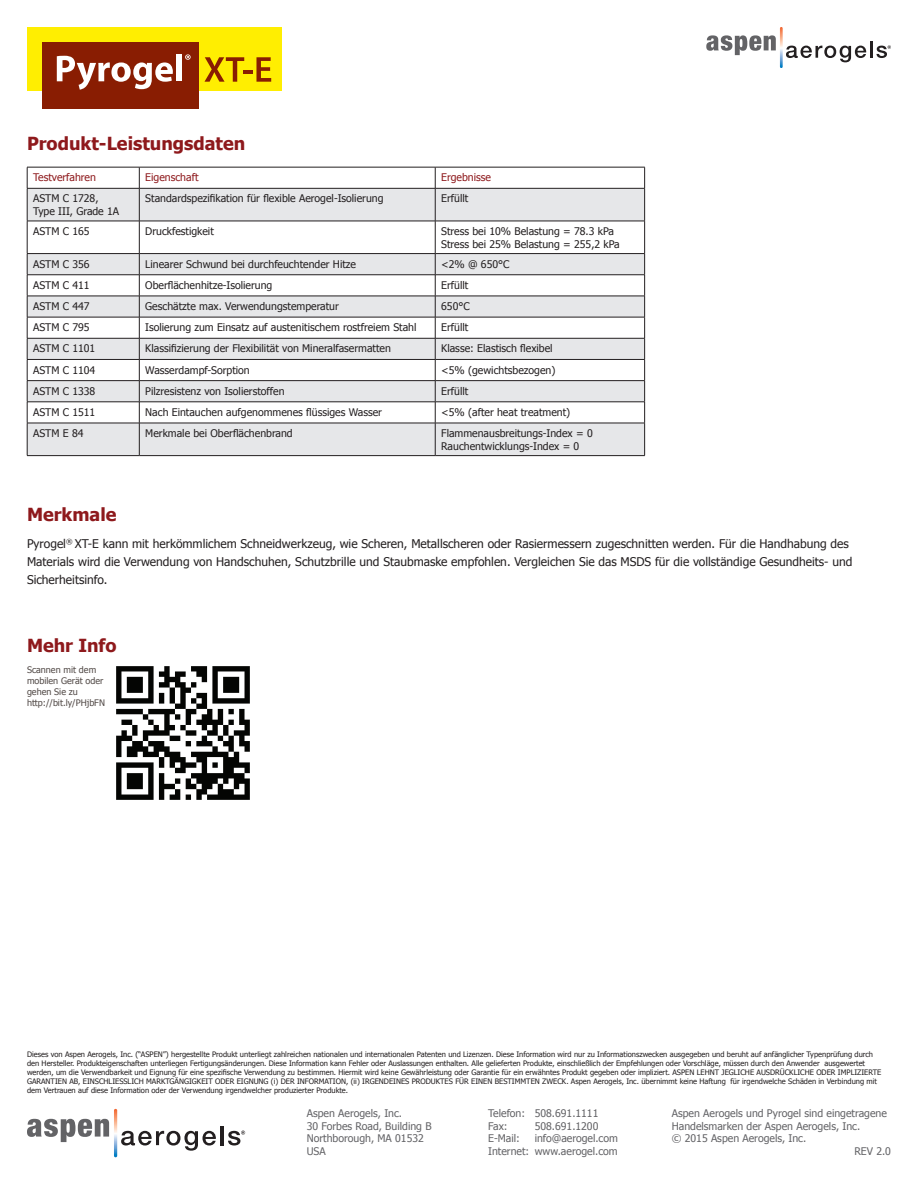
<style>
.page{position:relative;width:918px;height:1188px;background:#fff}
.page>*{position:absolute;margin:0;border:0;box-sizing:border-box;transform-origin:0 0}
.t1{font:700 18px "Tahoma";color:#8e191c}
.t2{font:12px/18px "Tahoma";color:#231f20}
.t3{font:10.5px/12.6px "Tahoma";color:#231f20}
.t4{font:10.5px/12.6px "Tahoma";color:#636366}
.t5{font:10.5px "Tahoma";color:#8e191c}
.t6{font:9px/10.8px "Tahoma";color:#524a47}
.t7{font:7.5px/9px "Tahoma";color:#231f20}
</style>
<div class="page">
<svg style="left:706px;top:35px;width:70px;height:20px"></svg>
<svg style="left:786px;top:46px;width:81px;height:16px"></svg>
<hr style="left:870px;top:41px;width:3px;height:17px;background:#231f20">
<svg style="left:780px;top:27px;width:3px;height:41px"></svg>
<svg style="left:877px;top:45px;width:14px;height:13px"></svg>
<div style="left:27px;top:27px;width:254px;height:63px;background:#ffee01"></div>
<div style="left:42px;top:42px;width:157px;height:67px;background:#891d02"></div>
<svg style="left:57px;top:56px;width:116px;height:34px"></svg>
<div style="left:176px;top:55px;width:6px;height:26px;background:#fff"></div>
<svg style="left:185px;top:54px;width:6px;height:6px"></svg>
<svg style="left:205px;top:57px;width:66px;height:25px"></svg>
<img style="left:116px;top:666px;width:134px;height:134px">
<svg style="left:28px;top:189px;width:616px;height:266px;fill:#e6e7e9"></svg>
<hr style="left:27px;top:167px;width:112px;height:1px;background:#231f20">
<svg style="left:27px;top:167px;width:1px;height:21px"></svg>
<hr style="left:139px;top:167px;width:296px;height:1px;background:#231f20">
<svg style="left:139px;top:167px;width:1px;height:21px"></svg>
<hr style="left:435px;top:167px;width:210px;height:1px;background:#231f20">
<svg style="left:435px;top:167px;width:1px;height:21px"></svg>
<svg style="left:644px;top:167px;width:1px;height:21px"></svg>
<hr style="left:27px;top:188px;width:112px;height:1px;background:#231f20">
<hr style="left:27px;top:189px;width:1px;height:32px;background:#231f20">
<hr style="left:139px;top:188px;width:296px;height:1px;background:#231f20">
<hr style="left:139px;top:189px;width:1px;height:32px;background:#231f20">
<hr style="left:435px;top:188px;width:210px;height:1px;background:#231f20">
<hr style="left:435px;top:189px;width:1px;height:32px;background:#231f20">
<hr style="left:644px;top:189px;width:1px;height:32px;background:#231f20">
<hr style="left:27px;top:221px;width:112px;height:1px;background:#231f20">
<hr style="left:27px;top:221px;width:1px;height:32px;background:#231f20">
<hr style="left:139px;top:221px;width:296px;height:1px;background:#231f20">
<hr style="left:139px;top:221px;width:1px;height:32px;background:#231f20">
<hr style="left:435px;top:221px;width:210px;height:1px;background:#231f20">
<hr style="left:435px;top:221px;width:1px;height:32px;background:#231f20">
<hr style="left:644px;top:221px;width:1px;height:32px;background:#231f20">
<hr style="left:27px;top:253px;width:112px;height:1px;background:#231f20">
<hr style="left:139px;top:253px;width:296px;height:1px;background:#231f20">
<hr style="left:435px;top:253px;width:210px;height:1px;background:#231f20">
<hr style="left:27px;top:275px;width:112px;height:1px;background:#231f20">
<hr style="left:139px;top:275px;width:296px;height:1px;background:#231f20">
<hr style="left:435px;top:275px;width:210px;height:1px;background:#231f20">
<hr style="left:27px;top:296px;width:112px;height:1px;background:#231f20">
<hr style="left:139px;top:296px;width:296px;height:1px;background:#231f20">
<hr style="left:435px;top:296px;width:210px;height:1px;background:#231f20">
<hr style="left:27px;top:317px;width:112px;height:1px;background:#231f20">
<hr style="left:139px;top:317px;width:296px;height:1px;background:#231f20">
<hr style="left:435px;top:317px;width:210px;height:1px;background:#231f20">
<hr style="left:27px;top:338px;width:112px;height:1px;background:#231f20">
<hr style="left:139px;top:338px;width:296px;height:1px;background:#231f20">
<hr style="left:435px;top:338px;width:210px;height:1px;background:#231f20">
<hr style="left:27px;top:359px;width:112px;height:1px;background:#231f20">
<hr style="left:139px;top:359px;width:296px;height:1px;background:#231f20">
<hr style="left:435px;top:359px;width:210px;height:1px;background:#231f20">
<hr style="left:27px;top:380px;width:112px;height:1px;background:#231f20">
<hr style="left:139px;top:380px;width:296px;height:1px;background:#231f20">
<hr style="left:435px;top:380px;width:210px;height:1px;background:#231f20">
<hr style="left:27px;top:402px;width:112px;height:1px;background:#231f20">
<svg style="left:27px;top:254px;width:1px;height:169px"></svg>
<hr style="left:139px;top:402px;width:296px;height:1px;background:#231f20">
<svg style="left:139px;top:254px;width:1px;height:169px"></svg>
<hr style="left:435px;top:402px;width:210px;height:1px;background:#231f20">
<svg style="left:435px;top:254px;width:1px;height:169px"></svg>
<svg style="left:644px;top:254px;width:1px;height:169px"></svg>
<hr style="left:27px;top:423px;width:112px;height:1px;background:#231f20">
<hr style="left:27px;top:423px;width:1px;height:32px;background:#231f20">
<hr style="left:139px;top:423px;width:296px;height:1px;background:#231f20">
<hr style="left:139px;top:423px;width:1px;height:32px;background:#231f20">
<hr style="left:435px;top:423px;width:210px;height:1px;background:#231f20">
<hr style="left:435px;top:423px;width:1px;height:32px;background:#231f20">
<hr style="left:644px;top:423px;width:1px;height:32px;background:#231f20">
<hr style="left:27px;top:455px;width:112px;height:1px;background:#231f20">
<hr style="left:139px;top:455px;width:296px;height:1px;background:#231f20">
<hr style="left:435px;top:455px;width:210px;height:1px;background:#231f20">
<svg style="left:27px;top:1119px;width:82px;height:23px"></svg>
<svg style="left:121px;top:1131px;width:95px;height:20px"></svg>
<hr style="left:220px;top:1126px;width:3px;height:19px;background:#231f20">
<svg style="left:114px;top:1109px;width:3px;height:48px"></svg>
<svg style="left:228px;top:1131px;width:17px;height:15px"></svg>
<h1 class="t1" style="left:27px;top:131px;width:220px">Produkt-Leistungsdaten</h1>
<h3 class="t5" style="left:33px;top:170px;width:64px">Testverfahren</h3>
<h3 class="t5" style="left:145px;top:170px;width:55px">Eigenschaft</h3>
<h3 class="t5" style="left:441px;top:170px;width:51px">Ergebnisse</h3>
<h3 class="t3" style="left:33px;top:192px;width:87px">ASTM C 1728,<br>Type III, Grade 1A</h3>
<h3 class="t3" style="left:145px;top:192px;width:240px">Standardspezifikation für flexible Aerogel-Isolierung</h3>
<h3 class="t3" style="left:441px;top:192px;width:29px">Erfüllt</h3>
<h3 class="t3" style="left:33px;top:224px;width:58px">ASTM C 165</h3>
<h3 class="t3" style="left:145px;top:224px;width:70px">Druckfestigkeit</h3>
<h3 class="t3" style="left:441px;top:224px;width:180px">Stress bei 10% Belastung = 78.3 kPa<br>Stress bei 25% Belastung = 255,2 kPa</h3>
<h3 class="t3" style="left:33px;top:257px;width:58px">ASTM C 356</h3>
<h3 class="t3" style="left:145px;top:257px;width:212px">Linearer Schwund bei durchfeuchtender Hitze</h3>
<h3 class="t3" style="left:441px;top:257px;width:70px">&lt;2% @ 650°C</h3>
<h3 class="t3" style="left:33px;top:278px;width:58px">ASTM C 411</h3>
<h3 class="t3" style="left:145px;top:278px;width:129px">Oberflächenhitze-Isolierung</h3>
<h3 class="t3" style="left:441px;top:278px;width:29px">Erfüllt</h3>
<h3 class="t3" style="left:33px;top:299px;width:58px">ASTM C 447</h3>
<h3 class="t3" style="left:145px;top:299px;width:195px">Geschätzte max. Verwendungstemperatur</h3>
<h3 class="t3" style="left:441px;top:299px;width:30px">650°C</h3>
<h3 class="t3" style="left:33px;top:321px;width:58px">ASTM C 795</h3>
<h3 class="t3" style="left:145px;top:321px;width:273px">Isolierung zum Einsatz auf austenitischem rostfreiem Stahl</h3>
<h3 class="t3" style="left:441px;top:321px;width:29px">Erfüllt</h3>
<h3 class="t3" style="left:33px;top:342px;width:64px">ASTM C 1101</h3>
<h3 class="t3" style="left:145px;top:342px;width:247px">Klassifizierung der Flexibilität von Mineralfasermatten</h3>
<h3 class="t3" style="left:441px;top:342px;width:113px">Klasse: Elastisch flexibel</h3>
<h3 class="t3" style="left:33px;top:363px;width:64px">ASTM C 1104</h3>
<h3 class="t3" style="left:145px;top:363px;width:106px">Wasserdampf-Sorption</h3>
<h3 class="t3" style="left:441px;top:363px;width:116px">&lt;5% (gewichtsbezogen)</h3>
<h3 class="t3" style="left:33px;top:384px;width:64px">ASTM C 1338</h3>
<h3 class="t3" style="left:145px;top:384px;width:141px">Pilzresistenz von Isolierstoffen</h3>
<h3 class="t3" style="left:441px;top:384px;width:29px">Erfüllt</h3>
<h3 class="t3" style="left:33px;top:405px;width:64px">ASTM C 1511</h3>
<h3 class="t3" style="left:145px;top:405px;width:238px">Nach Eintauchen aufgenommenes flüssiges Wasser</h3>
<h3 class="t3" style="left:441px;top:405px;width:131px">&lt;5% (after heat treatment)</h3>
<h3 class="t3" style="left:33px;top:426px;width:52px">ASTM E 84</h3>
<h3 class="t3" style="left:145px;top:426px;width:149px">Merkmale bei Oberflächenbrand</h3>
<h3 class="t3" style="left:441px;top:426px;width:153px">Flammenausbreitungs-Index = 0<br>Rauchentwicklungs-Index = 0</h3>
<h1 class="t1" style="left:27px;top:502px;width:91px">Merkmale</h1>
<p class="t2" style="left:27px;top:534px;width:827px">Pyrogel<sup>®</sup> XT-E kann mit herkömmlichem Schneidwerkzeug, wie Scheren, Metallscheren oder Rasiermessern zugeschnitten werden. Für die Handhabung des<br>Materials wird die Verwendung von Handschuhen, Schutzbrille und Staubmaske empfohlen. Vergleichen Sie das MSDS für die vollständige Gesundheits- und<br>Sicherheitsinfo.</p>
<h1 class="t1" style="left:27px;top:633px;width:91px">Mehr Info</h1>
<p class="t6" style="left:27px;top:664px;width:80px">Scannen mit dem mobilen Gerät oder gehen Sie zu http://bit.ly/PHjbFN</p>
<p class="t7" style="left:27px;top:1050px;width:856px">Dieses von Aspen Aerogels, Inc. (“ASPEN”) hergestellte Produkt unterliegt zahlreichen nationalen und internationalen Patenten und Lizenzen. Diese Information wird nur zu Informationszwecken ausgegeben und beruht auf anfänglicher Typenprüfung durch den Hersteller. Produkteigenschaften unterliegen Fertigungsänderungen. Diese Information kann Fehler oder Auslassungen enthalten. Alle gelieferten Produkte, einschließlich der Empfehlungen oder Vorschläge, müssen durch den Anwender ausgewertet werden, um die Verwendbarkeit und Eignung für eine spezifische Verwendung zu bestimmen. Hiermit wird keine Gewährleistung oder Garantie für ein erwähntes Produkt gegeben oder impliziert. ASPEN LEHNT JEGLICHE AUSDRÜCKLICHE ODER IMPLIZIERTE GARANTIEN AB, EINSCHLIESSLICH MARKTGÄNGIGKEIT ODER EIGNUNG (i) DER INFORMATION, (ii) IRGENDEINES PRODUKTES FÜR EINEN BESTIMMTEN ZWECK. Aspen Aerogels, Inc. übernimmt keine Haftung für irgendwelche Schäden in Verbindung mit dem Vertrauen auf diese Information oder der Verwendung irgendwelcher produzierter Produkte.</p>
<h3 class="t4" style="left:307px;top:1106px;width:126px">Aspen Aerogels, Inc.<br>30 Forbes Road, Building B<br>Northborough, MA 01532<br>USA</h3>
<h3 class="t4" style="left:672px;top:1106px;width:217px">Aspen Aerogels und Pyrogel sind eingetragene</h3>
<h3 class="t4" style="left:488px;top:1106px;width:43px">Telefon:<br>Fax:<br>E-Mail:<br>Internet:</h3>
<h3 class="t4" style="left:535px;top:1106px;width:85px">508.691.1111<br>508.691.1200 info@aerogel.com www.aerogel.com</h3>
<h3 class="t4" style="left:672px;top:1119px;width:190px">Handelsmarken der Aspen Aerogels, Inc.</h3>
<h3 class="t4" style="left:672px;top:1132px;width:136px">© 2015 Aspen Aerogels, Inc.</h3>
<h3 class="t4" style="left:854px;top:1144px;width:38px">REV 2.0</h3>
</div>
